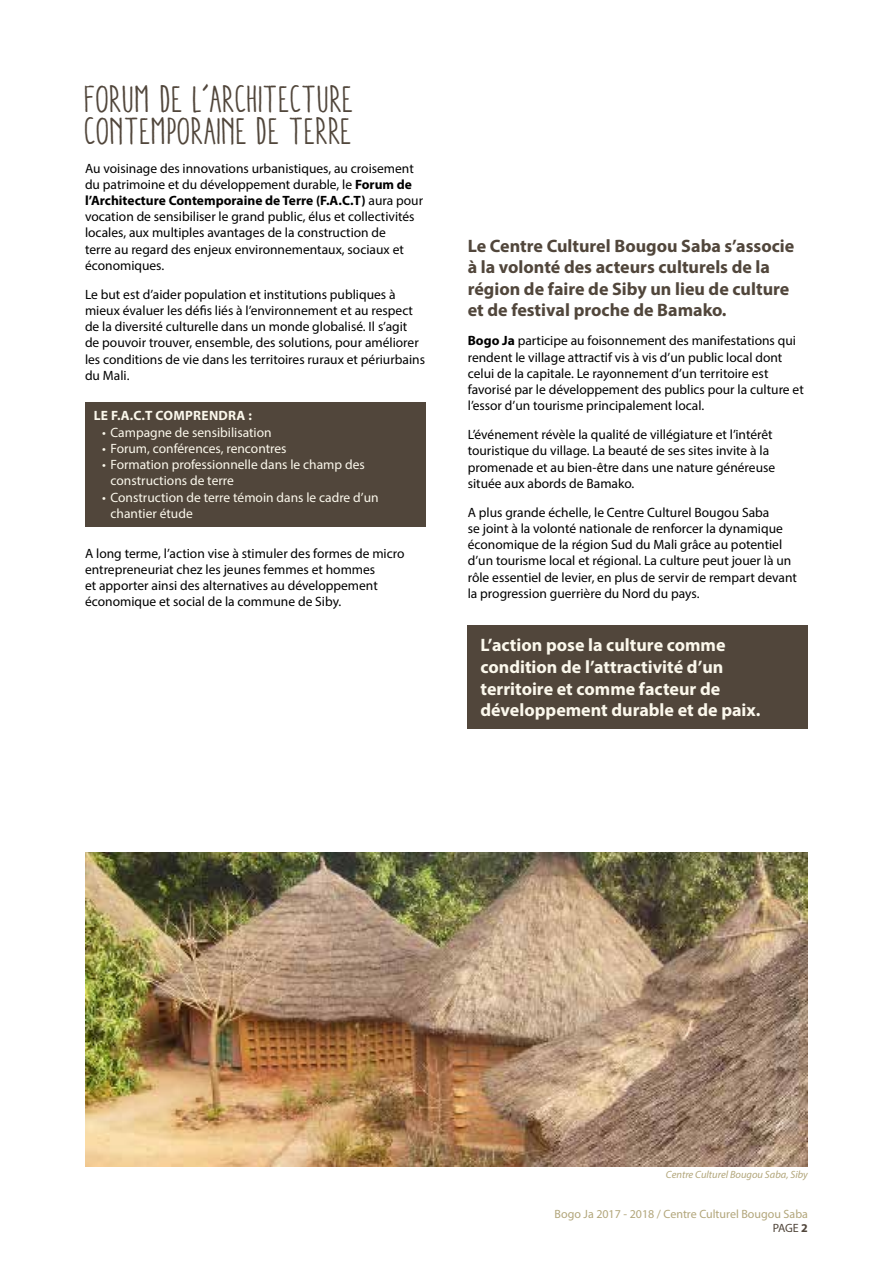
<style>
.page{position:relative;width:893px;height:1263px;background:#fff}
.page>*{position:absolute;margin:0;border:0;box-sizing:border-box;transform-origin:0 0}
.t1{font:condensed 37.5px/31.5px "Aracne";color:#51463b}
.t2{font:700 18px/21.6px "Myriad Pro";color:#51463b}
.t3{font:700 18px/21.6px "Myriad Pro";color:#fbf8ec}
.t4{font:13.5px/16.2px "Myriad Pro";color:#000}
.t5{font:13.5px/16.2px "Myriad Pro";color:#fbf8ec}
.t6{font:700 13.5px "Myriad Pro";letter-spacing:.02em;color:#fbf8ec}
.t7{font:12px/14.4px "Myriad Pro";color:#b2a67b;text-align:right}
.t8{font:italic 10.5px "Myriad Pro";color:#b2a67b}
.s1{font-weight:700}
.s2{color:#51463b}
.s3{font-weight:700;color:#51463b}
</style>
<div class="page">
<div style="left:468px;top:625px;width:340px;height:104px;background:#51463b"></div>
<img style="left:85px;top:852px;width:723px;height:315px">
<div style="left:85px;top:402px;width:340px;height:124px;background:#51463b"></div>
<h1 class="t1" style="left:85px;top:83px;width:271px">FORUM DE L’ARCHITECTURE<br>CONTEMPORAINE DE TERRE</h1>
<p class="t4" style="left:85px;top:160px;width:340px">Au voisinage des innovations urbanistiques, au croisement du patrimoine et du développement durable, le <span class="s1">Forum de l’Architecture Contemporaine de Terre (F.A.C.T)</span> aura pour vocation de sensibiliser le grand public, élus et collectivités locales, aux multiples avantages de la construction de<br>terre au regard des enjeux environnementaux, sociaux et économiques.</p>
<p class="t4" style="left:85px;top:286px;width:342px">Le but est d’aider population et institutions publiques à mieux évaluer les défis liés à l’environnement et au respect de la diversité culturelle dans un monde globalisé. I l s’agit<br>de pouvoir trouver, ensemble, des solutions, pour améliorer les conditions de vie dans les territoires ruraux et périurbains du Mali.</p>
<p class="t6" style="left:94px;top:407px;width:160px">Le F.A.C.T comprendra :</p>
<p class="t5" style="left:102px;top:424px;width:171px">• Campagne de sensibilisation</p>
<p class="t5" style="left:102px;top:440px;width:186px">• Forum, conférences, rencontres</p>
<p class="t5" style="left:111px;top:456px;width:256px;text-indent:-9px">• Formation professionnelle dans le champ des constructions de terre</p>
<p class="t5" style="left:111px;top:489px;width:270px;text-indent:-9px">• Construction de terre témoin dans le cadre d’un chantier étude</p>
<p class="t4" style="left:85px;top:545px;width:321px">A long terme, l’action vise à stimuler des formes de micro entrepreneuriat chez les jeunes femmes et hommes<br>et apporter ainsi des alternatives au développement économique et social de la commune de Siby.</p>
<h2 class="t2" style="left:468px;top:234px;width:328px">Le Centre Culturel Bougou Saba s’associe à la volonté des acteurs culturels de la région de faire de Siby un lieu de culture et de festival proche de Bamako.</h2>
<p class="t4" style="left:468px;top:333px;width:338px"><span class="s1">Bogo Ja</span> participe au foisonnement des manifestations qui rendent le village attractif vis à vis d’un public local dont celui de la capitale. Le rayonnement d’un territoire est favorisé par le développement des publics pour la culture et l’essor d’un tourisme principalement local.</p>
<p class="t4" style="left:468px;top:426px;width:309px">L’événement révèle la qualité de villégiature et l’intérêt touristique du village. La beauté de ses sites invite à la promenade et au bien-être dans une nature généreuse située aux abords de Bamako.</p>
<p class="t4" style="left:468px;top:504px;width:331px">A plus grande échelle, le Centre Culturel Bougou Saba<br>se joint à la volonté nationale de renforcer la dynamique économique de la région Sud du Mali grâce au potentiel d’un tourisme local et régional. La culture peut jouer là un rôle essentiel de levier, en plus de servir de rempart devant la progression guerrière du Nord du pays.</p>
<h2 class="t3" style="left:480px;top:634px;width:282px">L’action pose la culture comme condition de l’attractivité d’un territoire et comme facteur de développement durable et de paix.</h2>
<p class="t8" style="left:666px;top:1168px;width:143px">Centre Culturel Bougou Saba, Siby</p>
<p class="t7" style="left:555px;top:1206px;width:255px">Bogo Ja 2017 - 2018 / Centre Culturel Bougou Saba<br><span class="s2">PAGE</span> <span class="s3">2</span></p>
</div>
